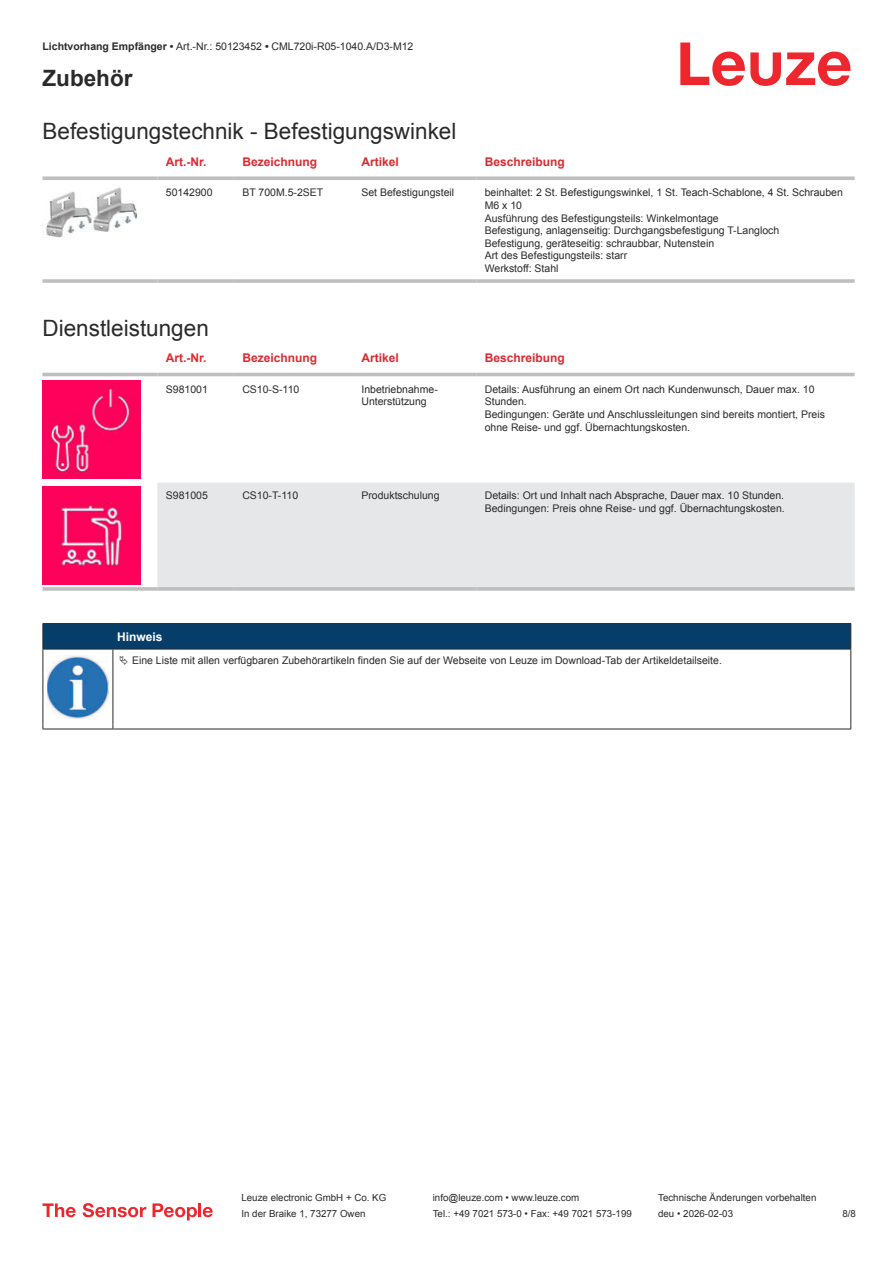
<style>
.page{position:relative;width:893px;height:1263px;background:#fff}
.page>*{position:absolute;margin:0;border:0;box-sizing:border-box;transform-origin:0 0}
.t1{font:22.5px "Arial";color:#2b292a}
.t2{font:700 22.5px "Arial";color:#2b292a}
.t3{font:700 12px "Arial";color:#db2a30}
.t4{font:700 12px "Arial";color:#fff}
.t5{font:10.5px/12.6px "Arial";color:#2b292a}
.t6{font:9.75px "Arial";color:#2b292a}
.s1{font-weight:700}
</style>
<div class="page">
<svg style="left:680px;top:43px;width:170px;height:43px"></svg>
<svg style="left:43px;top:176px;width:114px;height:4px"></svg>
<svg style="left:157px;top:176px;width:77px;height:4px"></svg>
<svg style="left:234px;top:176px;width:119px;height:4px"></svg>
<svg style="left:353px;top:176px;width:123px;height:4px"></svg>
<svg style="left:476px;top:176px;width:379px;height:4px;background:#c4c6c8"></svg>
<hr style="left:43px;top:279px;width:114px;height:4px;background:#bdbfc1">
<hr style="left:157px;top:279px;width:77px;height:4px;background:#c7c9ca">
<hr style="left:234px;top:279px;width:119px;height:4px;background:#bdbfc1">
<hr style="left:353px;top:279px;width:123px;height:4px;background:#bdbfc1">
<hr style="left:476px;top:279px;width:379px;height:4px;background:#c7c9ca">
<img style="left:46px;top:187px;width:92px;height:51px">
<svg style="left:43px;top:372px;width:812px;height:213px"></svg>
<div style="left:157px;top:483px;width:698px;height:104px;background:#e6e7e9"></div>
<hr style="left:43px;top:373px;width:114px;height:3px;background:#bdbfc1">
<hr style="left:157px;top:373px;width:77px;height:3px;background:#bdbfc1">
<hr style="left:234px;top:373px;width:119px;height:3px;background:#bdbfc1">
<hr style="left:353px;top:373px;width:123px;height:3px;background:#bdbfc1">
<hr style="left:476px;top:373px;width:379px;height:3px;background:#bdbfc1">
<svg style="left:43px;top:587px;width:114px;height:4px"></svg>
<svg style="left:157px;top:587px;width:77px;height:4px"></svg>
<svg style="left:234px;top:587px;width:119px;height:4px"></svg>
<svg style="left:353px;top:587px;width:123px;height:4px"></svg>
<svg style="left:476px;top:587px;width:379px;height:4px;background:#c2c4c6"></svg>
<img style="left:43px;top:381px;width:97px;height:97px">
<img style="left:43px;top:487px;width:97px;height:98px">
<svg style="left:44px;top:650px;width:806px;height:79px"></svg>
<hr style="left:43px;top:623px;width:70px;height:1px;background:#2b292a">
<hr style="left:43px;top:649px;width:70px;height:1px;background:#2b292a">
<hr style="left:113px;top:623px;width:738px;height:1px;background:#2b292a">
<div style="left:43px;top:624px;width:808px;height:25px;background:#063d69"></div>
<hr style="left:113px;top:649px;width:738px;height:1px;background:#2b292a">
<hr style="left:43px;top:649px;width:1px;height:75px;background:#2b292a">
<hr style="left:113px;top:649px;width:1px;height:75px;background:#2b292a">
<hr style="left:850px;top:649px;width:1px;height:75px;background:#2b292a">
<hr style="left:43px;top:729px;width:70px;height:1px;background:#2b292a">
<hr style="left:113px;top:729px;width:738px;height:1px;background:#2b292a">
<img style="left:47px;top:655px;width:61px;height:63px">
<div style="left:115px;top:650px;width:734px;height:20px;background:#fff"></div>
<svg style="left:43px;top:1203px;width:33px;height:14px"></svg>
<svg style="left:83px;top:1203px;width:63px;height:14px"></svg>
<svg style="left:153px;top:1203px;width:44px;height:17px"></svg>
<hr style="left:198px;top:1203px;width:3px;height:14px;background:#ed272d">
<svg style="left:203px;top:1207px;width:10px;height:10px"></svg>
<p class="t5" style="left:43px;top:41px;width:372px"><span class="s1">Lichtvorhang Empfänger •</span> Art.-Nr.: 50123452 <span class="s1">•</span> CML720i-R05-1040.A/D3-M12</p>
<h1 class="t2" style="left:43px;top:70px;width:92px">Zubehör</h1>
<h1 class="t1" style="left:43px;top:123px;width:415px">Befestigungstechnik - Befestigungswinkel</h1>
<p class="t3" style="left:166px;top:157px;width:42px">Art.-Nr.</p>
<p class="t3" style="left:242px;top:157px;width:76px">Bezeichnung</p>
<p class="t3" style="left:361px;top:157px;width:39px">Artikel</p>
<p class="t3" style="left:485px;top:157px;width:82px">Beschreibung</p>
<p class="t5" style="left:166px;top:187px;width:48px">50142900</p>
<p class="t5" style="left:242px;top:187px;width:82px">BT 700M.5-2SET</p>
<p class="t5" style="left:361px;top:187px;width:94px">Set Befestigungsteil</p>
<p class="t5" style="left:485px;top:187px;width:360px">beinhaltet: 2 St. Befestigungswinkel, 1 St. Teach-Schablone, 4 St. Schrauben M6 x 10<br>Ausführung des Befestigungsteils: Winkelmontage<br>Befestigung, anlagenseitig: Durchgangsbefestigung T-Langloch<br>Befestigung, geräteseitig: schraubbar, Nutenstein<br>Art des Befestigungsteils: starr<br>Werkstoff: Stahl</p>
<h1 class="t1" style="left:43px;top:319px;width:168px">Dienstleistungen</h1>
<p class="t3" style="left:166px;top:353px;width:42px">Art.-Nr.</p>
<p class="t3" style="left:242px;top:353px;width:76px">Bezeichnung</p>
<p class="t3" style="left:361px;top:353px;width:39px">Artikel</p>
<p class="t3" style="left:485px;top:353px;width:82px">Beschreibung</p>
<p class="t5" style="left:166px;top:384px;width:44px">S981001</p>
<p class="t5" style="left:242px;top:384px;width:58px">CS10-S-110</p>
<p class="t5" style="left:361px;top:384px;width:78px">Inbetriebnahme-<br>Unterstützung</p>
<p class="t5" style="left:485px;top:384px;width:342px">Details: Ausführung an einem Ort nach Kundenwunsch, Dauer max. 10<br>Stunden.<br>Bedingungen: Geräte und Anschlussleitungen sind bereits montiert, Preis ohne Reise- und ggf. Übernachtungskosten.</p>
<p class="t5" style="left:166px;top:490px;width:44px">S981005</p>
<p class="t5" style="left:242px;top:490px;width:57px">CS10-T-110</p>
<p class="t5" style="left:361px;top:490px;width:80px">Produktschulung</p>
<p class="t5" style="left:485px;top:490px;width:301px">Details: Ort und Inhalt nach Absprache, Dauer max. 10 Stunden.<br>Bedingungen: Preis ohne Reise- und ggf. Übernachtungskosten.</p>
<p class="t4" style="left:117px;top:632px;width:47px">Hinweis</p>
<p class="t5" style="left:132px;top:655px;width:591px">Eine Liste mit allen verfügbaren Zubehörartikeln finden Sie auf der Webseite von Leuze im Download-Tab der Artikeldetailseite.</p>
<p class="t6" style="left:241px;top:1194px;width:146px">Leuze electronic GmbH + Co. KG</p>
<p class="t6" style="left:433px;top:1194px;width:148px">info@leuze.com • www.leuze.com</p>
<p class="t6" style="left:658px;top:1194px;width:160px">Technische Änderungen vorbehalten</p>
<p class="t6" style="left:241px;top:1210px;width:126px">In der Braike 1, 73277 Owen</p>
<p class="t6" style="left:433px;top:1210px;width:201px">Tel.: +49 7021 573-0 • Fax: +49 7021 573-199</p>
<p class="t6" style="left:658px;top:1210px;width:76px">deu • 2026-02-03</p>
<p class="t6" style="left:842px;top:1210px;width:15px">8 /8</p>
</div>
